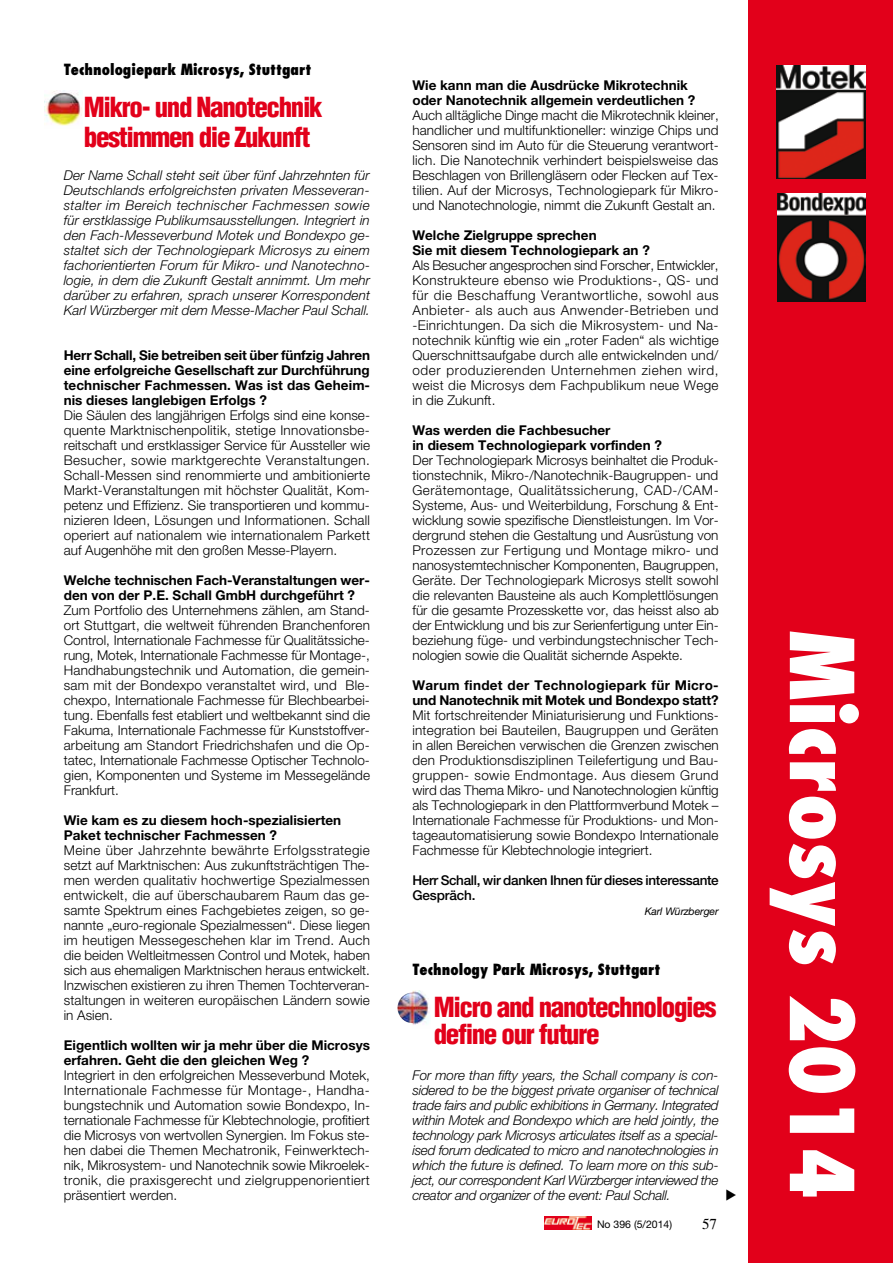
<style>
.page{position:relative;width:893px;height:1263px;background:#fff}
.page>*{position:absolute;margin:0;border:0;box-sizing:border-box;transform-origin:0 0}
.t1{font:800 condensed 85.5px "Futura";color:#fff}
.t2{font:900 condensed 27px/27px "Helvetica";letter-spacing:-.05em;color:#e2001a}
.t3{font:800 condensed 15px "Futura";color:#000}
.t4{font:300 13.5px/15px "Helvetica Neue";letter-spacing:.005em;color:#000;text-align:justify}
.t5{font:italic 300 13.5px/15px "Helvetica Neue";letter-spacing:-.01em;color:#000;text-align:justify}
.t6{font:700 13.5px/15px "Helvetica Neue";color:#000}
.t7{font:500 13.5px/15px "Helvetica Neue";letter-spacing:-.02em;color:#000}
.t8{font:italic 10.5px "Helvetica Neue";letter-spacing:-.01em;color:#000}
.t9{font:10.5px "Helvetica Neue";color:#000}
</style>
<div class="page">
<svg style="left:544px;top:1216px;width:48px;height:1px"></svg>
<img style="left:544px;top:1217px;width:48px;height:13px">
<div style="left:748px;top:0;width:145px;height:1263px;background:#e2001a"></div>
<img style="left:397px;top:990px;width:32px;height:35px">
<img style="left:776px;top:66px;width:89px;height:113px">
<img style="left:45px;top:90px;width:37px;height:36px">
<img style="left:777px;top:194px;width:88px;height:107px">
<p class="t3" style="left:64px;top:60px;width:249px">Technologiepark Microsys, Stuttgart</p>
<h2 class="t2" style="left:84px;top:92px;width:240px;line-height:30px">Mikro- und Nanotechnik bestimmen die Zukunft</h2>
<p class="t5" style="left:64px;top:167px;width:308px">Der Name Schall steht seit über fünf Jahrzehnten für Deutschlands erfolgreichsten privaten Messeveran&shy;stalter im Bereich technischer Fachmessen sowie für erstklassige Publikumsausstellungen. Integriert in den Fach-Messeverbund Motek und Bondexpo ge&shy;staltet sich der Technologiepark Microsys zu einem fachorientierten Forum für Mikro- und Nanotechno&shy;logie, in dem die Zukunft Gestalt annimmt. Um mehr darüber zu erfahren, sprach unserer Korrespondent Karl Würzberger mit dem Messe-Macher Paul Schall.</p>
<p class="t6" style="left:64px;top:347px;width:308px;text-align:justify">Herr Schall, Sie betreiben seit über fünfzig Jahren eine erfolgreiche Gesellschaft zur Durchführung technischer Fachmessen. Was ist das Geheim&shy;nis dieses langlebigen Erfolgs ?</p>
<p class="t4" style="left:64px;top:407px;width:308px">Die Säulen des langjährigen Erfolgs sind eine konse&shy;quente Marktnischenpolitik, stetige Innovationsbe&shy;reitschaft und erstklassiger Service für Aussteller wie Besucher, sowie marktgerechte Veranstaltungen.<br>Schall-Messen sind renommierte und ambitionierte Markt-Veranstaltungen mit höchster Qualität, Kom&shy;petenz und Effizienz. Sie transportieren und kommu&shy;nizieren Ideen, Lösungen und Informationen. Schall operiert auf nationalem wie internationalem Parkett auf Augenhöhe mit den großen Messe-Playern.</p>
<p class="t6" style="left:64px;top:572px;width:308px">Welche technischen Fach-Veranstaltungen wer&shy;den von der P.E. Schall GmbH durchgeführt ?</p>
<p class="t4" style="left:64px;top:602px;width:308px">Zum Portfolio des Unternehmens zählen, am Stand&shy;ort Stuttgart, die weltweit führenden Branchenforen Control, Internationale Fachmesse für Qualitätssiche&shy;rung, Motek, Internationale Fachmesse für Montage-, Handhabungstechnik und Automation, die gemein&shy;sam mit der Bondexpo veranstaltet wird, und Ble&shy;chexpo, Internationale Fachmesse für Blechbearbei&shy;tung. Ebenfalls fest etabliert und weltbekannt sind die Fakuma, Internationale Fachmesse für Kunststoffver&shy;arbeitung am Standort Friedrichshafen und die Op&shy;tatec, Internationale Fachmesse Optischer Technolo&shy;gien, Komponenten und Systeme im Messegelände Frankfurt.</p>
<p class="t6" style="left:64px;top:812px;width:279px">Wie kam es zu diesem hoch-spezialisierten<br>Paket technischer Fachmessen ?</p>
<p class="t4" style="left:64px;top:842px;width:308px">Meine über Jahrzehnte bewährte Erfolgsstrategie setzt auf Marktnischen: Aus zukunftsträchtigen The&shy;men werden qualitativ hochwertige Spezialmessen entwickelt, die auf überschaubarem Raum das ge&shy;samte Spektrum eines Fachgebietes zeigen, so ge&shy;nannte „euro-regionale Spezialmessen“. Diese liegen im heutigen Messegeschehen klar im Trend. Auch die beiden Weltleitmessen Control und Motek, haben sich aus ehemaligen Marktnischen heraus entwickelt.<br>Inzwischen existieren zu ihren Themen Tochterveran&shy;staltungen in weiteren europäischen Ländern sowie in Asien.</p>
<p class="t6" style="left:64px;top:1037px;width:308px">Eigentlich wollten wir ja mehr über die Microsys erfahren. Geht die den gleichen Weg ?</p>
<p class="t4" style="left:64px;top:1067px;width:308px">Integriert in den erfolgreichen Messeverbund Motek, Internationale Fachmesse für Montage-, Handha&shy;bungstechnik und Automation sowie Bondexpo, In&shy;ternationale Fachmesse für Klebtechnologie, profitiert die Microsys von wertvollen Synergien. Im Fokus ste&shy;hen dabei die Themen Mechatronik, Feinwerktech&shy;nik, Mikrosystem- und Nanotechnik sowie Mikroelek&shy;tronik, die praxisgerecht und zielgruppenorientiert präsentiert werden.</p>
<p class="t6" style="left:412px;top:77px;width:284px">Wie kann man die Ausdrücke Mikrotechnik oder Nanotechnik allgemein verdeutlichen ?</p>
<p class="t4" style="left:412px;top:107px;width:308px">Auch alltägliche Dinge macht die Mikrotechnik kleiner, handlicher und multifunktioneller: winzige Chips und Sensoren sind im Auto für die Steuerung verantwort&shy;lich. Die Nanotechnik verhindert beispielsweise das Beschlagen von Brillengläsern oder Flecken auf Tex&shy;tilien. Auf der Microsys, Technologiepark für Mikro&shy;und Nanotechnologie, nimmt die Zukunft Gestalt an.</p>
<p class="t6" style="left:412px;top:227px;width:239px">Welche Zielgruppe sprechen<br>Sie mit diesem Technologiepark an ?</p>
<p class="t4" style="left:412px;top:257px;width:308px">Als Besucher angesprochen sind Forscher, Entwickler, Konstrukteure ebenso wie Produktions-, QS- und für die Beschaffung Verantwortliche, sowohl aus Anbieter- als auch aus Anwender-Betrieben und -Einrichtungen. Da sich die Mikrosystem- und Na&shy;notechnik künftig wie ein „roter Faden“ als wichtige Querschnittsaufgabe durch alle entwickelnden und/ oder produzierenden Unternehmen ziehen wird, weist die Microsys dem Fachpublikum neue Wege in die Zukunft.</p>
<p class="t6" style="left:412px;top:422px;width:251px">Was werden die Fachbesucher<br>in diesem Technologiepark vorfinden ?</p>
<p class="t4" style="left:412px;top:452px;width:308px">Der Technologiepark Microsys beinhaltet die Produk&shy;tionstechnik, Mikro-/Nanotechnik-Baugruppen- und Gerätemontage, Qualitätssicherung, CAD-/CAM-Systeme, Aus- und Weiterbildung, Forschung &amp; Ent&shy;wicklung sowie spezifische Dienstleistungen. Im Vor&shy;dergrund stehen die Gestaltung und Ausrüstung von Prozessen zur Fertigung und Montage mikro- und nanosystemtechnischer Komponenten, Baugruppen, Geräte. Der Technologiepark Microsys stellt sowohl die relevanten Bausteine als auch Komplettlösungen für die gesamte Prozesskette vor, das heisst also ab der Entwicklung und bis zur Serienfertigung unter Ein&shy;beziehung füge- und verbindungstechnischer Tech&shy;nologien sowie die Qualität sichernde Aspekte.</p>
<p class="t6" style="left:412px;top:677px;width:308px">Warum findet der Technologiepark für Micro&shy;und Nanotechnik mit Motek und Bondexpo statt?</p>
<p class="t4" style="left:412px;top:707px;width:308px">Mit fortschreitender Miniaturisierung und Funktions&shy;integration bei Bauteilen, Baugruppen und Geräten in allen Bereichen verwischen die Grenzen zwischen den Produktionsdisziplinen Teilefertigung und Bau&shy;gruppen- sowie Endmontage. Aus diesem Grund wird das Thema Mikro- und Nanotechnologien künftig als Technologiepark in den Plattformverbund Motek – Internationale Fachmesse für Produktions- und Mon&shy;tageautomatisierung sowie Bondexpo Internationale Fachmesse für Klebtechnologie integriert.</p>
<p class="t7" style="left:412px;top:872px;width:308px">Herr Schall, wir danken Ihnen für dieses interessante<br>Gespräch.</p>
<p class="t8" style="left:645px;top:905px;width:75px">Karl Würzberger</p>
<p class="t3" style="left:412px;top:960px;width:249px">Technology Park Microsys, Stuttgart</p>
<h2 class="t2" style="left:434px;top:993px;width:284px">Micro and nanotechnologies define our future</h2>
<p class="t5" style="left:412px;top:1067px;width:308px">For more than fifty years, the Schall company is con&shy;sidered to be the biggest private organiser of technical trade fairs and public exhibitions in Germany. Integrated within Motek and Bondexpo which are held jointly, the technology park Microsys articulates itself as a special&shy;ised forum dedicated to micro and nanotechnologies in which the future is defined. To learn more on this sub&shy;ject, our correspondent Karl Würzberger interviewed the creator and organizer of the event: Paul Schall.</p>
<p class="t9" style="left:597px;top:1218px;width:77px">No 396 (5/2014)</p>
<h1 class="t1" style="left:875px;top:630px;width:571px;rotate:90deg">Microsys 2014</h1>
</div>
